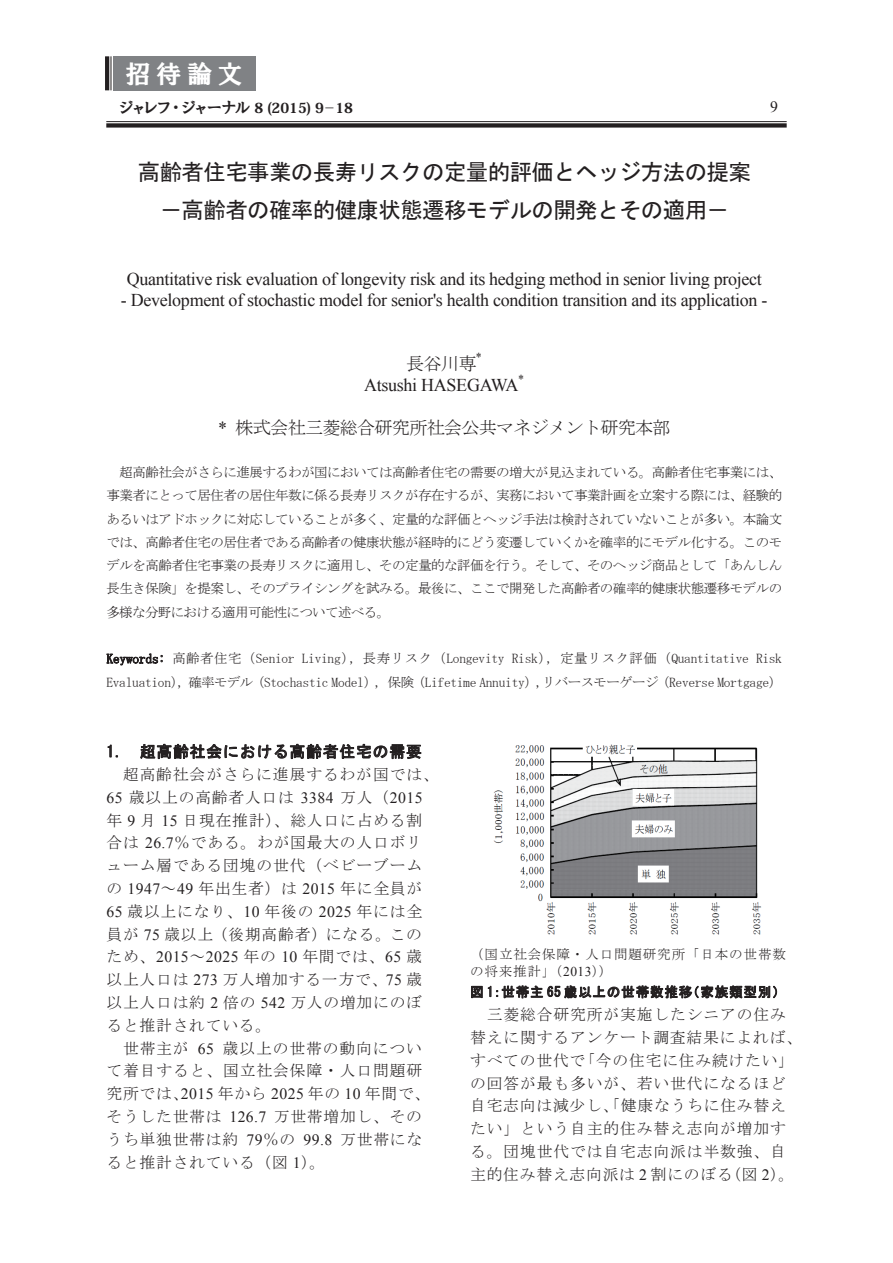
<style>
.page{position:relative;width:893px;height:1263px;background:#fff}
.page>*{position:absolute;margin:0;border:0;box-sizing:border-box;transform-origin:0 0}
.t1{font:25.5px "HG Soei Presence EB";color:#fff}
.t2{font:22.5px/38.1px "MS Gothic";letter-spacing:-.03em;color:#231f20;text-align:center}
.t3{font:18px "Times New Roman";letter-spacing:-.015em;color:#231f20}
.t4{font:18px "MS Mincho";letter-spacing:-.035em;color:#231f20}
.t5{font:15.75px/22.8px "MS Mincho";letter-spacing:.055em;color:#231f20}
.t6{font:15.75px "MS Gothic";letter-spacing:.055em;color:#231f20}
.t7{font:13.5px/23.4px "MS Mincho";letter-spacing:-.025em;color:#231f20;text-align:justify}
.t8{font:13.5px/17.5px "MS Mincho";letter-spacing:.065em;color:#231f20}
.t9{font:13.5px "MS Gothic";letter-spacing:.065em;color:#231f20}
.t10{font:12px "Times New Roman";color:#231f20}
.s1{font-family:"Times New Roman"}
</style>
<div class="page">
<hr style="left:106px;top:121px;width:681px;height:1px;background:#231f20">
<div style="left:106px;top:123px;width:681px;height:5px;background:#231f20"></div>
<svg style="left:107px;top:653px;width:56px;height:12px"></svg>
<svg style="left:108px;top:745px;width:10px;height:12px"></svg>
<svg style="left:140px;top:744px;width:281px;height:16px"></svg>
<svg style="left:471px;top:985px;width:306px;height:14px"></svg>
<img style="left:493px;top:744px;width:269px;height:191px">
<div style="left:113px;top:56px;width:142px;height:34px;background:#808285"></div>
<hr style="left:105px;top:56px;width:4px;height:34px;background:#231f20">
<hr style="left:111px;top:56px;width:1px;height:34px;background:#231f20">
<h1 class="t1" style="left:125px;top:60px;width:119px">招待論文</h1>
<h2 class="t2" style="left:138px;top:153px;width:614px">高齢者住宅事業の長寿リスクの定量的評価とヘッジ方法の提案－高齢者の確率的健康状態遷移モデルの開発とその適用－</h2>
<p class="t3" style="left:127px;top:266px;width:637px">Quantitative risk evaluation of longevity risk and its hedging method in senior living project</p>
<p class="t3" style="left:121px;top:287px;width:648px">- Development of stochastic model for senior's health condition transition and its application -</p>
<p class="t4" style="left:406px;top:354px;width:72px">長谷川専</p>
<p class="t10" style="left:476px;top:349px;width:7px">*</p>
<p class="t3" style="left:364px;top:373px;width:156px">Atsushi HASEGAWA</p>
<p class="t10" style="left:518px;top:371px;width:7px">*</p>
<p class="t4" style="left:218px;top:419px;width:454px"><span class="s1">*</span> 株式会社三菱総合研究所社会公共マネジメント研究本部</p>
<p class="t7" style="left:106px;top:460px;width:677px;text-indent:13px">超高齢社会がさらに進展するわが国においては高齢者住宅の需要の増大が見込まれている。高齢者住宅事業には、事業者にとって居住者の居住年数に係る長寿リスクが存在するが、実務において事業計画を立案する際には、経験的あるいはアドホックに対応していることが多く、定量的な評価とヘッジ手法は検討されていないことが多い。本論文では、高齢者住宅の居住者である高齢者の健康状態が経時的にどう変遷していくかを確率的にモデル化する。このモデルを高齢者住宅事業の長寿リスクに適用し、その定量的な評価を行う。そして、そのヘッジ商品として「あんしん長生き保険」を提案し、そのプライシングを試みる。最後に、ここで開発した高齢者の確率的健康状態遷移モデルの多様な分野における適用可能性について述べる。</p>
<p class="t7" style="left:106px;top:647px;width:677px">Keywords: 高齢者住宅（Senior Living），長寿リスク（Longevity Risk），定量リスク評価（Quantitative Risk<br>Evaluation），確率モデル（Stochastic Model）, 保険（Lifetime Annuity）,リバースモーゲージ（Reverse Mortgage）</p>
<p class="t6" style="left:106px;top:744px;width:317px">1. 超高齢社会における高齢者住宅の需要</p>
<p class="t5" style="left:106px;top:763px;width:334px;text-indent:17px">超高齢社会がさらに進展するわが国では、<br><span class="s1">65</span> 歳以上の高齢者人口は <span class="s1">3384</span> 万人（<span class="s1">2015</span>年 <span class="s1">9</span> 月 <span class="s1">15</span> 日現在推計）、総人口に占める割合は <span class="s1">26.7</span>％である。わが国最大の人口ボリューム層である団塊の世代（ベビーブームの <span class="s1">1947</span>～<span class="s1">49</span> 年出生者）は <span class="s1">2015</span> 年に全員が<br><span class="s1">65</span> 歳以上になり、<span class="s1">10</span> 年後の <span class="s1">2025</span> 年には全員が <span class="s1">75</span> 歳以上（後期高齢者）になる。このため、<span class="s1">2015</span>～<span class="s1">2025</span> 年の <span class="s1">10</span> 年間では、<span class="s1">65</span> 歳以上人口は <span class="s1">273</span> 万人増加する一方で、<span class="s1">75</span> 歳以上人口は約 <span class="s1">2</span> 倍の <span class="s1">542</span> 万人の増加にのぼると推計されている。</p>
<p class="t5" style="left:106px;top:1036px;width:325px;text-indent:17px">世帯主が <span class="s1">65</span> 歳以上の世帯の動向について着目すると、国立社会保障・人口問題研究所では、<span class="s1">2015</span> 年から <span class="s1">2025</span> 年の <span class="s1">10</span> 年間で、そうした世帯は <span class="s1">126.7</span> 万世帯増加し、そのうち単独世帯は約 <span class="s1">79</span>％の <span class="s1">99.8</span> 万世帯になると推計されている（図 <span class="s1">1</span>）。</p>
<p class="t8" style="left:470px;top:945px;width:317px">（国立社会保障・人口問題研究所「日本の世帯数の将来推計」（<span class="s1">2013</span>））</p>
<p class="t9" style="left:470px;top:985px;width:317px">図 1：世帯主 65 歳以上の世帯数推移（家族類型別）</p>
<p class="t5" style="left:470px;top:1003px;width:334px;text-indent:17px">三菱総合研究所が実施したシニアの住み替えに関するアンケート調査結果によれば、すべての世代で「今の住宅に住み続けたい」の回答が最も多いが、若い世代になるほど自宅志向は減少し、「健康なうちに住み替えたい」という自主的住み替え志向が増加する。団塊世代では自宅志向派は半数強、自主的住み替え志向派は <span class="s1">2</span> 割にのぼる（図 <span class="s1">2</span>）。</p>
</div>
